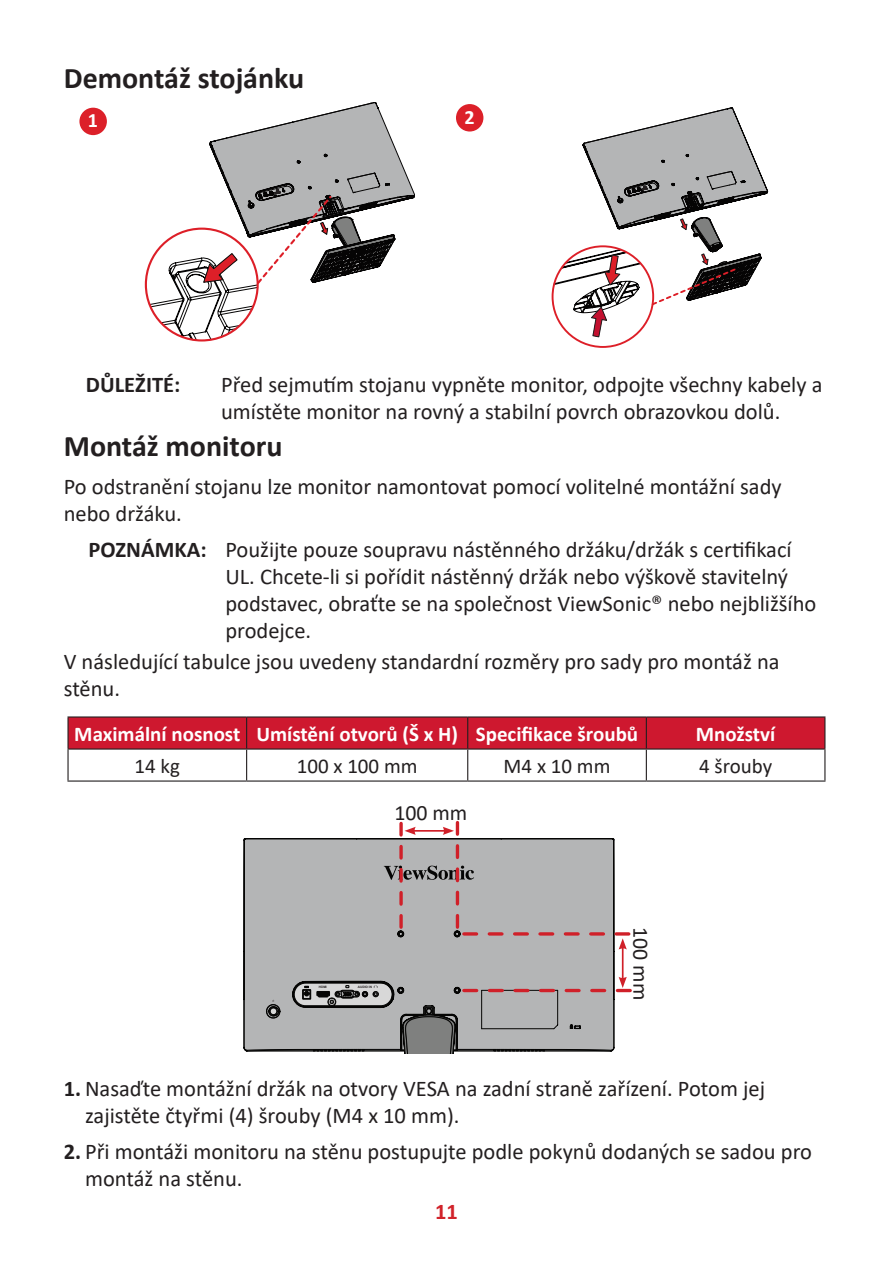
<style>
.page{position:relative;width:893px;height:1263px;background:#fff}
.page>*{position:absolute;margin:0;border:0;box-sizing:border-box;transform-origin:0 0}
.t1{font:700 30px "Calibri";color:#231f20}
.t2{font:22.5px/27px "Calibri";color:#231f20}
.t3{font:700 22.5px "Calibri";color:#231f20}
.t4{font:700 22.5px "Calibri";color:#d1232a}
.t5{font:21.9px "Calibri";color:#231f20}
.t6{font:700 21px "Calibri";color:#fff}
.t7{font:21px "Calibri";color:#231f20}
.t8{font:700 20.1px "Calibri";color:#fff}
.t9{font:700 3.15px "Arial";color:#231f20}
.s1{font-weight:700}
</style>
<div class="page">
<div style="left:79px;top:108px;width:28px;height:27px;background:#dc2029;border-radius:50%"></div>
<svg style="left:149px;top:102px;width:266px;height:238px"></svg>
<div style="left:456px;top:104px;width:27px;height:28px;background:#dc2029;border-radius:50%"></div>
<svg style="left:554px;top:108px;width:214px;height:229px"></svg>
<div style="left:69px;top:717px;width:755px;height:31px;background:#ce182f"></div>
<hr style="left:67px;top:716px;width:180px;height:1px;background:#231f20">
<hr style="left:67px;top:717px;width:2px;height:31px;background:#231f20">
<hr style="left:247px;top:716px;width:221px;height:1px;background:#231f20">
<hr style="left:246px;top:717px;width:1px;height:31px;background:#231f20">
<hr style="left:468px;top:716px;width:178px;height:1px;background:#231f20">
<hr style="left:467px;top:717px;width:1px;height:31px;background:#231f20">
<hr style="left:646px;top:716px;width:179px;height:1px;background:#231f20">
<hr style="left:646px;top:717px;width:1px;height:31px;background:#231f20">
<hr style="left:824px;top:717px;width:1px;height:31px;background:#231f20">
<hr style="left:67px;top:748px;width:180px;height:2px;background:#231f20">
<hr style="left:67px;top:750px;width:2px;height:30px;background:#231f20">
<hr style="left:247px;top:748px;width:221px;height:2px;background:#231f20">
<hr style="left:246px;top:750px;width:1px;height:30px;background:#231f20">
<hr style="left:468px;top:748px;width:178px;height:2px;background:#231f20">
<hr style="left:467px;top:750px;width:1px;height:30px;background:#231f20">
<hr style="left:646px;top:748px;width:179px;height:2px;background:#231f20">
<hr style="left:646px;top:750px;width:1px;height:30px;background:#231f20">
<hr style="left:824px;top:750px;width:1px;height:30px;background:#231f20">
<hr style="left:67px;top:780px;width:180px;height:2px;background:#231f20">
<hr style="left:247px;top:780px;width:221px;height:2px;background:#231f20">
<hr style="left:468px;top:780px;width:178px;height:2px;background:#231f20">
<hr style="left:646px;top:780px;width:179px;height:2px;background:#231f20">
<svg style="left:244px;top:822px;width:386px;height:231px"></svg>
<h1 class="t1" style="left:64px;top:57px;width:242px">Demontáž stojánku</h1>
<p class="t8" style="left:88px;top:107px;width:12px">1</p>
<p class="t8" style="left:464px;top:103px;width:12px">2</p>
<p class="t3" style="left:86px;top:369px;width:96px">DŮLEŽITÉ:</p>
<p class="t2" style="left:221px;top:370px;width:603px">Před sejmutím stojanu vypněte monitor, odpojte všechny kabely a umístěte monitor na rovný a stabilní povrch obrazovkou dolů.</p>
<h1 class="t1" style="left:64px;top:424px;width:220px">Montáž monitoru</h1>
<p class="t2" style="left:64px;top:472px;width:719px">Po odstranění stojanu lze monitor namontovat pomocí volitelné montážní sady nebo držáku.</p>
<p class="t2" style="left:225px;top:535px;width:592px;text-indent:-137px"><span class="s1">POZNÁMKA:</span> Použijte pouze soupravu nástěnného držáku/držák s certifikací UL. Chcete-li si pořídit nástěnný držák nebo výškově stavitelný podstavec, obraťte se na společnost ViewSonic® nebo nejbližšího prodejce.</p>
<p class="t2" style="left:64px;top:647px;width:717px">V následující tabulce jsou uvedeny standardní rozměry pro sady pro montáž na stěnu.</p>
<p class="t6" style="left:74px;top:719px;width:565px">Maximální nosnost Umístění otvorů (Š x H) Specifikace šroubů</p>
<p class="t6" style="left:696px;top:719px;width:81px">Množství</p>
<p class="t7" style="left:135px;top:751px;width:47px">14 kg</p>
<p class="t7" style="left:297px;top:751px;width:122px">100 x 100 mm</p>
<p class="t7" style="left:504px;top:751px;width:108px">M4 x 10 mm</p>
<p class="t7" style="left:699px;top:751px;width:75px">4 šrouby</p>
<p class="t5" style="left:394px;top:798px;width:75px">100 mm</p>
<p class="t9" style="left:319px;top:984px;width:10px">HDMI</p>
<p class="t9" style="left:358px;top:985px;width:16px">AUDIO IN</p>
<p class="t5" style="left:656px;top:927px;width:75px;rotate:90deg">100 mm</p>
<p class="t2" style="left:85px;top:1075px;width:681px;text-indent:-21px"><span class="s1">1.</span> Nasaďte montážní držák na otvory VESA na zadní straně zařízení. Potom jej zajistěte čtyřmi (4) šrouby (M4 x 10 mm).</p>
<p class="t2" style="left:85px;top:1137px;width:728px;text-indent:-21px"><span class="s1">2.</span> Při montáži monitoru na stěnu postupujte podle pokynů dodaných se sadou pro montáž na stěnu.</p>
<p class="t4" style="left:435px;top:1196px;width:24px">11</p>
</div>
